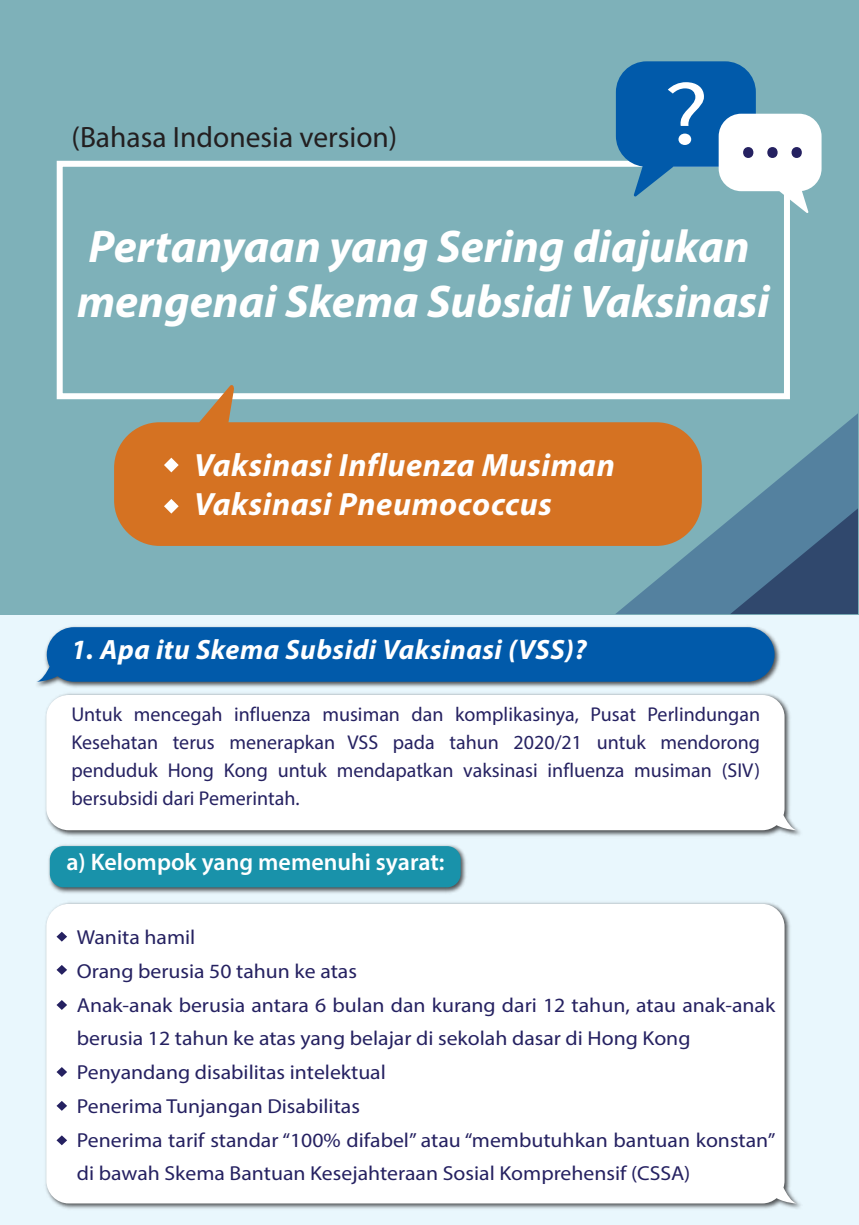
<style>
.page{position:relative;width:859px;height:1225px;background:#fff}
.page>*{position:absolute;margin:0;border:0;box-sizing:border-box;transform-origin:0 0}
.t1{font:italic 700 46px/55.2px "Myriad Pro";color:#fff}
.t2{font:italic 700 32.2px "Myriad Pro";letter-spacing:.02em;color:#fff}
.t3{font:29.4px "Myriad Pro";color:#231f20}
.t4{font:italic 700 28px "Myriad Pro";letter-spacing:.02em;color:#fff}
.t5{font:600 24px "Myriad Pro";color:#fff}
.t6{font:20.2px/33.8px "Myriad Pro";color:#252161;scale:1.07 1}
.t7{font:20px/28px "Myriad Pro";color:#252161;text-align:justify}
</style>
<div class="page">
<div style="left:0;top:614px;width:859px;height:611px;background:#e9f7fd"></div>
<div style="left:0;top:0;width:858px;height:614px;background:#7eb1b9"></div>
<svg style="left:616px;top:413px;width:242px;height:201px"></svg>
<svg style="left:730px;top:508px;width:128px;height:106px;background:#426486"></svg>
<div style="left:57px;top:161px;width:733px;height:238px;border:6px solid #fff"></div>
<svg style="left:114px;top:385px;width:588px;height:161px;fill:#d57222"></svg>
<img style="left:45px;top:693px;width:756px;height:143px">
<div style="left:46px;top:695px;width:751px;height:135px;background:#fff"></div>
<img style="left:45px;top:902px;width:756px;height:307px">
<div style="left:46px;top:904px;width:751px;height:299px;background:#fff"></div>
<img style="left:37px;top:626px;width:743px;height:62px">
<div style="left:36px;top:627px;width:738px;height:55px;background:#015aaa"></div>
<img style="left:48px;top:844px;width:418px;height:50px">
<div style="left:50px;top:846px;width:411px;height:41px;background:#1992aa;border-radius:14px"></div>
<svg style="left:616px;top:61px;width:205px;height:152px"></svg>
<svg style="left:164px;top:458px;width:15px;height:14px"></svg>
<svg style="left:164px;top:499px;width:15px;height:14px"></svg>
<svg style="left:57px;top:931px;width:10px;height:10px"></svg>
<svg style="left:57px;top:965px;width:10px;height:10px"></svg>
<svg style="left:57px;top:1000px;width:10px;height:10px"></svg>
<svg style="left:57px;top:1067px;width:10px;height:10px"></svg>
<svg style="left:57px;top:1101px;width:10px;height:9px"></svg>
<svg style="left:57px;top:1135px;width:10px;height:10px"></svg>
<h1 class="t3" style="left:72px;top:119px;width:327px">(Bahasa Indonesia version)</h1>
<h1 class="t1" style="left:77px;top:217px;width:694px">Pertanyaan yang Sering diajukan mengenai Skema Subsidi Vaksinasi</h1>
<p class="t2" style="left:194px;top:444px;width:422px">Vaksinasi Influenza Musiman</p>
<p class="t2" style="left:194px;top:483px;width:359px">Vaksinasi Pneumococcus</p>
<h2 class="t4" style="left:71px;top:631px;width:517px">1. Apa itu Skema Subsidi Vaksinasi (VSS)?</h2>
<p class="t7" style="left:71px;top:700px;width:690px">Untuk mencegah influenza musiman dan komplikasinya, Pusat Perlindungan Kesehatan terus menerapkan VSS pada tahun 2020/21 untuk mendorong penduduk Hong Kong untuk mendapatkan vaksinasi influenza musiman (SIV) bersubsidi dari Pemerintah.</p>
<p class="t5" style="left:66px;top:847px;width:380px">a) Kelompok yang memenuhi syarat:</p>
<p class="t6" style="left:77px;top:920px;width:112px">Wanita hamil</p>
<p class="t6" style="left:77px;top:953px;width:263px">Orang berusia 50 tahun ke atas</p>
<p class="t6" style="left:77px;top:987px;width:654px">Anak-anak berusia antara 6 bulan dan kurang dari 12 tahun, atau anak-anak berusia 12 tahun ke atas yang belajar di sekolah dasar di Hong Kong</p>
<p class="t6" style="left:77px;top:1055px;width:290px">Penyandang disabilitas intelektual</p>
<p class="t6" style="left:77px;top:1089px;width:266px">Penerima Tunjangan Disabilitas</p>
<p class="t6" style="left:77px;top:1122px;width:654px">Penerima tarif standar “100% difabel” atau “membutuhkan bantuan konstan” di bawah Skema Bantuan Kesejahteraan Sosial Komprehensif (CSSA)</p>
</div>
